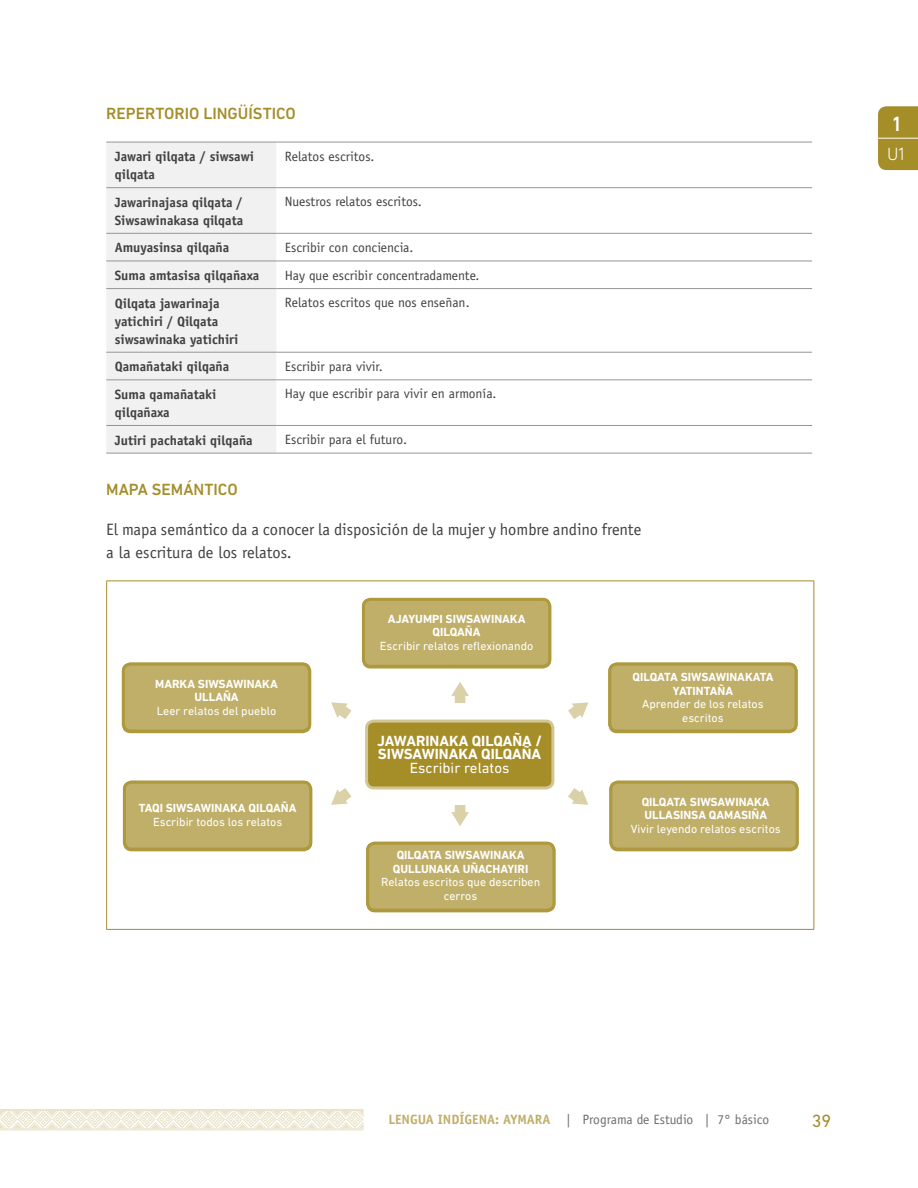
<style>
.page{position:relative;width:918px;height:1188px;background:#fff}
.page>*{position:absolute;margin:0;border:0;box-sizing:border-box;transform-origin:0 0}
.t1{font:500 21px "DIN Next LT Pro";color:#fff}
.t2{font:300 18px "DIN Next LT Pro";color:#fff}
.t3{font:18px "DIN Next LT Pro";color:#a58d28}
.t4{font:16.5px/22.5px "Officina Sans";color:#414042}
.t5{font:500 16.5px "DIN Next LT Pro";color:#a58d28}
.t6{font:700 15px/13.5px "DIN Next LT Pro";color:#fff;text-align:right}
.t7{font:15px "DIN Next LT Pro";color:#fff}
.t8{font:700 13.5px/18px "Officina Sans";color:#414042}
.t9{font:13.5px "Officina Sans";color:#414042}
.t10{font:13.5px "Officina Sans";color:#6d6e71}
.t11{font:700 12px/13.5px "DIN Next LT Pro";color:#fff}
.t12{font:12px/13.5px "DIN Next LT Pro";color:#fff;text-align:center}
.s1{font-weight:700;color:#c0af69}
</style>
<div class="page">
<div style="left:878px;top:106px;width:40px;height:64px;background:#a58d28"></div>
<hr style="left:878px;top:138px;width:40px;height:1px;background:#fff">
<svg style="left:0;top:1111px;width:363px;height:18px"></svg>
<hr style="left:0;top:1110px;width:363px;height:1px;background:#e9e4cb">
<hr style="left:0;top:1129px;width:363px;height:1px;background:#e9e4cb">
<hr style="left:0;top:1109px;width:363px;height:1px;background:#e9e4cb">
<hr style="left:0;top:1130px;width:363px;height:1px;background:#e9e4cb">
<div style="left:106px;top:143px;width:170px;height:310px;background:#f1f1f2"></div>
<hr style="left:106px;top:142px;width:170px;height:1px;background:#939598">
<hr style="left:276px;top:142px;width:536px;height:1px;background:#939598">
<hr style="left:106px;top:187px;width:170px;height:1px;background:#939598">
<hr style="left:276px;top:187px;width:536px;height:1px;background:#939598">
<hr style="left:106px;top:233px;width:170px;height:1px;background:#939598">
<hr style="left:276px;top:233px;width:536px;height:1px;background:#939598">
<hr style="left:106px;top:261px;width:170px;height:1px;background:#939598">
<hr style="left:276px;top:261px;width:536px;height:1px;background:#939598">
<hr style="left:106px;top:288px;width:170px;height:1px;background:#939598">
<hr style="left:276px;top:288px;width:536px;height:1px;background:#939598">
<hr style="left:106px;top:352px;width:170px;height:1px;background:#939598">
<hr style="left:276px;top:352px;width:536px;height:1px;background:#939598">
<hr style="left:106px;top:379px;width:170px;height:1px;background:#939598">
<hr style="left:276px;top:379px;width:536px;height:1px;background:#939598">
<hr style="left:106px;top:425px;width:170px;height:1px;background:#939598">
<hr style="left:276px;top:425px;width:536px;height:1px;background:#939598">
<hr style="left:106px;top:453px;width:170px;height:1px;background:#939598">
<hr style="left:276px;top:453px;width:536px;height:1px;background:#939598">
<hr style="left:106px;top:581px;width:1px;height:348px;background:#a58d28">
<hr style="left:106px;top:581px;width:708px;height:1px;background:#a58d28">
<hr style="left:813px;top:581px;width:1px;height:348px;background:#a58d28">
<hr style="left:106px;top:929px;width:708px;height:1px;background:#a58d28">
<div style="left:367px;top:721px;width:186px;height:67px;background:#a58d28;border-radius:7px"></div>
<div style="left:365px;top:720px;width:189px;height:70px;border:3px solid #d2c694;border-radius:7px"></div>
<div style="left:123px;top:664px;width:187px;height:67px;background:#c0af69;border-radius:7px"></div>
<div style="left:122px;top:663px;width:189px;height:69px;border:3px solid #ae993e;border-radius:7px"></div>
<div style="left:610px;top:664px;width:186px;height:67px;background:#c0af69;border-radius:7px"></div>
<div style="left:608px;top:663px;width:190px;height:69px;border:3px solid #ae993e;border-radius:7px"></div>
<div style="left:368px;top:843px;width:186px;height:67px;background:#c0af69;border-radius:7px"></div>
<div style="left:366px;top:842px;width:189px;height:70px;border:3px solid #ae993e;border-radius:7px"></div>
<div style="left:124px;top:782px;width:187px;height:67px;background:#c0af69;border-radius:7px"></div>
<div style="left:123px;top:781px;width:189px;height:70px;border:3px solid #ae993e;border-radius:7px"></div>
<div style="left:611px;top:782px;width:186px;height:67px;background:#c0af69;border-radius:7px"></div>
<div style="left:609px;top:781px;width:190px;height:70px;border:3px solid #ae993e;border-radius:7px"></div>
<div style="left:363px;top:599px;width:187px;height:67px;background:#c0af69;border-radius:7px"></div>
<div style="left:362px;top:598px;width:189px;height:70px;border:3px solid #ae993e;border-radius:7px"></div>
<svg style="left:451px;top:805px;width:18px;height:21px"></svg>
<svg style="left:451px;top:682px;width:18px;height:21px"></svg>
<svg style="left:331px;top:702px;width:20px;height:17px"></svg>
<svg style="left:331px;top:788px;width:20px;height:17px"></svg>
<svg style="left:568px;top:702px;width:20px;height:17px"></svg>
<svg style="left:568px;top:788px;width:20px;height:17px"></svg>
<p class="t5" style="left:106px;top:103px;width:191px">REPERTORIO LINGÜÍSTICO</p>
<p class="t8" style="left:115px;top:147px;width:141px">Jawari qilqata / siwsawi qilqata</p>
<p class="t9" style="left:285px;top:148px;width:91px">Relatos escritos.</p>
<p class="t8" style="left:115px;top:193px;width:130px">Jawarinajasa qilqata /<br>Siwsawinakasa qilqata</p>
<p class="t9" style="left:285px;top:194px;width:139px">Nuestros relatos escritos.</p>
<p class="t8" style="left:115px;top:239px;width:116px">Amuyasinsa qilqaña</p>
<p class="t9" style="left:285px;top:239px;width:130px">Escribir con conciencia.</p>
<p class="t8" style="left:115px;top:266px;width:146px">Suma amtasisa qilqañaxa</p>
<p class="t9" style="left:285px;top:267px;width:196px">Hay que escribir concentradamente.</p>
<p class="t8" style="left:115px;top:294px;width:125px">Qilqata jawarinaja yatichiri / Qilqata siwsawinaka yatichiri</p>
<p class="t9" style="left:285px;top:295px;width:186px">Relatos escritos que nos enseñan.</p>
<p class="t8" style="left:115px;top:358px;width:116px">Qamañataki qilqaña</p>
<p class="t9" style="left:285px;top:358px;width:100px">Escribir para vivir.</p>
<p class="t8" style="left:115px;top:385px;width:103px">Suma qamañataki qilqañaxa</p>
<p class="t9" style="left:285px;top:386px;width:213px">Hay que escribir para vivir en armonía.</p>
<p class="t8" style="left:115px;top:431px;width:139px">Jutiri pachataki qilqaña</p>
<p class="t9" style="left:285px;top:432px;width:124px">Escribir para el futuro.</p>
<p class="t5" style="left:106px;top:480px;width:133px">MAPA SEMÁNTICO</p>
<p class="t4" style="left:106px;top:518px;width:537px">El mapa semántico da a conocer la disposición de la mujer y hombre andino frente a la escritura de los relatos.</p>
<p class="t11" style="left:155px;top:677px;width:9px">MAR</p>
<p class="t11" style="left:194px;top:677px;width:83px;text-indent:-15px">KA SIWSAWINAKA<br>ULLA</p>
<p class="t11" style="left:223px;top:690px;width:16px">ÑA</p>
<p class="t12" style="left:157px;top:704px;width:121px">Leer relatos del pueblo</p>
<p class="t11" style="left:139px;top:801px;width:158px">TAQI SIWSAWINAKA QILQAÑA</p>
<p class="t12" style="left:153px;top:815px;width:131px">Escribir todos los relatos</p>
<p class="t11" style="left:388px;top:612px;width:138px;text-align:center">AJAYUMPI SIWSAWINAKA<br>QILQAÑA</p>
<p class="t12" style="left:380px;top:639px;width:155px">Escribir relatos reflexionando</p>
<p class="t6" style="left:378px;top:734px;width:166px">KA QILQAÑA /<br>SIWSAWINAKA QILQAÑA</p>
<p class="t7" style="left:410px;top:759px;width:101px">Escribir relatos</p>
<p class="t6" style="left:377px;top:734px;width:39px">JAWARINA</p>
<p class="t11" style="left:397px;top:848px;width:33px">QILQATA</p>
<p class="t11" style="left:445px;top:848px;width:80px">SIWSAWINAKA</p>
<p class="t11" style="left:393px;top:862px;width:16px">QULLUNA</p>
<p class="t11" style="left:444px;top:862px;width:76px">KA UÑACHAYIRI</p>
<p class="t12" style="left:381px;top:875px;width:161px">Relatos escritos que describen cerros</p>
<p class="t11" style="left:633px;top:670px;width:33px">QILQATA</p>
<p class="t11" style="left:673px;top:670px;width:88px;text-indent:8px">SIWSAWINAKATA<br>YATINTA</p>
<p class="t11" style="left:717px;top:684px;width:16px">ÑA</p>
<p class="t12" style="left:642px;top:697px;width:123px">Aprender de los relatos escritos</p>
<p class="t11" style="left:642px;top:795px;width:33px">QILQATA</p>
<p class="t11" style="left:690px;top:795px;width:80px">SIWSAWINAKA</p>
<p class="t11" style="left:644px;top:809px;width:8px">ULLASINSA</p>
<p class="t11" style="left:709px;top:809px;width:58px">QAMASI ÑA</p>
<p class="t12" style="left:631px;top:822px;width:152px">Vivir leyendo relatos escritos</p>
<h1 class="t1" style="left:891px;top:112px;width:13px">1</h1>
<h2 class="t2" style="left:887px;top:143px;width:21px">U1</h2>
<p class="t10" style="left:388px;top:1112px;width:382px"><span class="s1">lENGUA INDÍGENA: AYMARA</span> | Programa de Estudio | 7° básico</p>
<h2 class="t3" style="left:812px;top:1110px;width:21px">39</h2>
</div>
